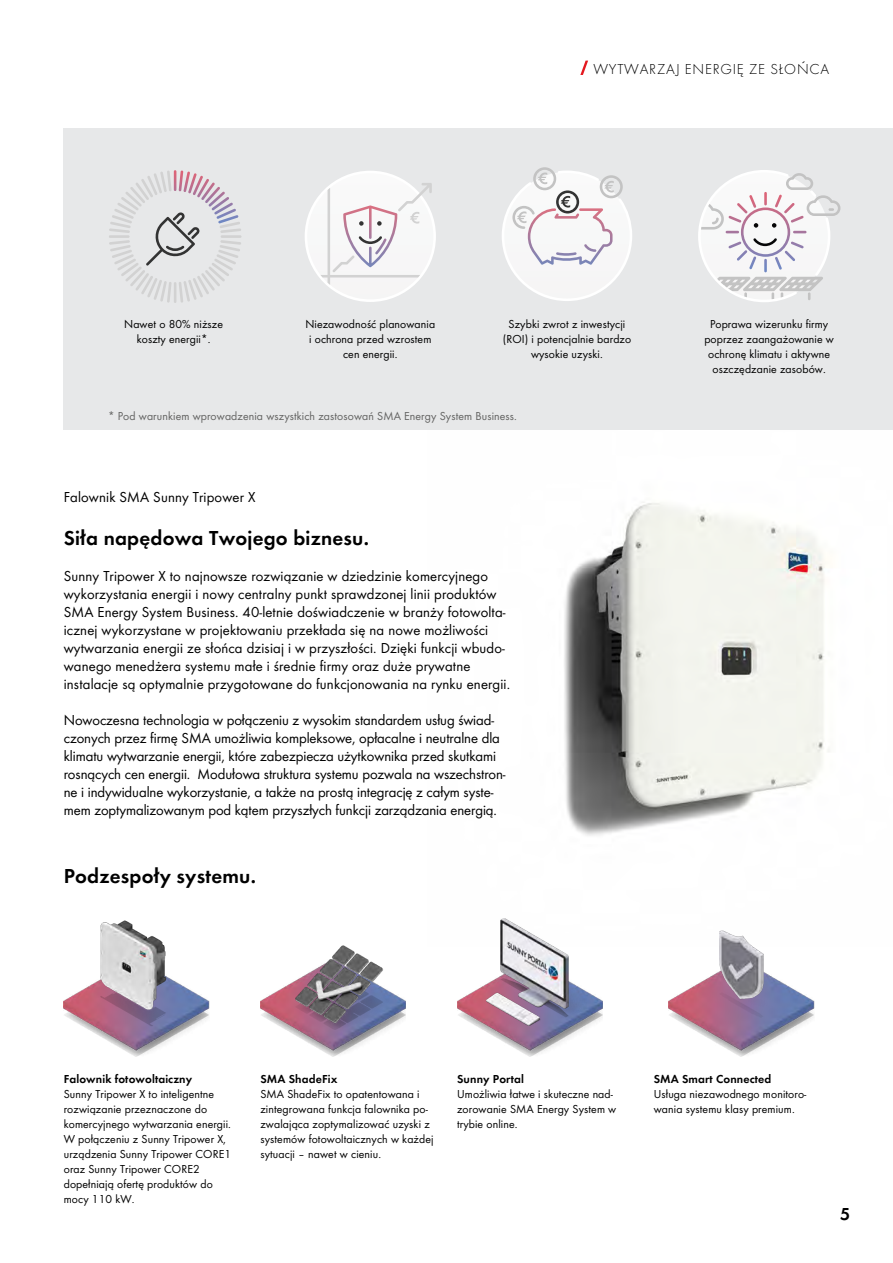
<style>
.page{position:relative;width:893px;height:1263px;background:#fff}
.page>*{position:absolute;margin:0;border:0;box-sizing:border-box;transform-origin:0 0}
.t1{font:600 21px "SMA Futura Global";letter-spacing:.01em;color:#000}
.t2{font:600 18px "SMA Futura Global";color:#000}
.t3{font:15px/18px "SMA Futura Global";letter-spacing:.01em;color:#000}
.t4{font:15px "SMA Futura Global Light";letter-spacing:.05em;color:#000}
.t5{font:12px/15px "SMA Futura Global";letter-spacing:.01em;color:#000;text-align:center}
.t6{font:12px "SMA Futura Global";letter-spacing:.01em;color:#636362}
.t7{font:600 12px "SMA Futura Global";letter-spacing:.01em;color:#000}
</style>
<div class="page">
<img style="left:427px;top:429px;width:466px;height:490px">
<div style="left:64px;top:128px;width:829px;height:301px;background:#e7e8e9"></div>
<svg style="left:580px;top:61px;width:8px;height:14px"></svg>
<svg style="left:305px;top:171px;width:131px;height:131px"></svg>
<svg style="left:698px;top:170px;width:142px;height:132px"></svg>
<svg style="left:502px;top:167px;width:130px;height:134px"></svg>
<img style="left:64px;top:920px;width:146px;height:137px">
<img style="left:260px;top:981px;width:146px;height:76px">
<img style="left:295px;top:946px;width:100px;height:83px">
<img style="left:457px;top:984px;width:146px;height:73px">
<img style="left:486px;top:919px;width:103px;height:107px">
<svg style="left:109px;top:170px;width:133px;height:133px"></svg>
<img style="left:669px;top:971px;width:145px;height:86px">
<img style="left:719px;top:930px;width:61px;height:88px">
<p class="t4" style="left:593px;top:60px;width:237px">WYTWARZAJ ENERGIĘ ZE SŁOŃCA</p>
<p class="t5" style="left:124px;top:316px;width:100px">Nawet o 80% niższe koszty energii*.</p>
<p class="t5" style="left:305px;top:316px;width:131px">Niezawodność planowania i ochrona przed wzrostem cen energii.</p>
<p class="t5" style="left:503px;top:316px;width:130px">Szybki zwrot z inwestycji (ROI) i potencjalnie bardzo wysokie uzyski.</p>
<p class="t5" style="left:704px;top:316px;width:131px">Poprawa wizerunku firmy poprzez zaangażowanie w ochronę klimatu i aktywne oszczędzanie zasobów.</p>
<p class="t6" style="left:108px;top:409px;width:410px">* Pod warunkiem wprowadzenia wszystkich zastosowań SMA Energy System Business.</p>
<p class="t3" style="left:64px;top:488px;width:193px">Falownik SMA Sunny Tripower X</p>
<h1 class="t1" style="left:64px;top:525px;width:307px">Siła napędowa Twojego biznesu.</h1>
<p class="t3" style="left:64px;top:567px;width:448px">Sunny Tripower X to najnowsze rozwiązanie w dziedzinie komercyjnego wykorzystania energii i nowy centralny punkt sprawdzonej linii produktów SMA Energy System Business. 40-letnie doświadczenie w branży fotowolta&shy;icznej wykorzystane w projektowaniu przekłada się na nowe możliwości wytwarzania energii ze słońca dzisiaj i w przyszłości. Dzięki funkcji wbudo&shy;wanego menedżera systemu małe i średnie firmy oraz duże prywatne instalacje są optymalnie przygotowane do funkcjonowania na rynku energii.</p>
<p class="t3" style="left:64px;top:711px;width:443px">Nowoczesna technologia w połączeniu z wysokim standardem usług świad&shy;czonych przez firmę SMA umożliwia kompleksowe, opłacalne i neutralne dla klimatu wytwarzanie energii, które zabezpiecza użytkownika przed skutkami rosnących cen energii. Modułowa struktura systemu pozwala na wszechstron&shy;ne i indywidualne wykorzystanie, a także na prostą integrację z całym syste&shy;mem zoptymalizowanym pod kątem przyszłych funkcji zarządzania energią.</p>
<h1 class="t1" style="left:64px;top:864px;width:194px">Podzespoły systemu.</h1>
<p class="t7" style="left:64px;top:1072px;width:130px">Falownik fotowoltaiczny</p>
<p class="t5" style="left:64px;top:1087px;width:169px;text-align:left">Sunny Tripower X to inteligentne rozwiązanie przeznaczone do komercyjnego wytwarzania energii.<br>W połączeniu z Sunny Tripower X, urządzenia Sunny Tripower CORE1 oraz Sunny Tripower CORE2 dopełniają ofertę produktów do mocy 110 kW.</p>
<p class="t7" style="left:260px;top:1072px;width:78px">SMA ShadeFix</p>
<p class="t5" style="left:260px;top:1087px;width:175px;text-align:left">SMA ShadeFix to opatentowana i zintegrowana funkcja falownika po&shy;zwalająca zoptymalizować uzyski z systemów fotowoltaicznych w każdej sytuacji – nawet w cieniu.</p>
<p class="t7" style="left:457px;top:1072px;width:68px">Sunny Portal</p>
<p class="t5" style="left:457px;top:1087px;width:161px;text-align:left">Umożliwia łatwe i skuteczne nad&shy;zorowanie SMA Energy System w trybie online.</p>
<p class="t7" style="left:654px;top:1072px;width:119px">SMA Smart Connected</p>
<p class="t5" style="left:654px;top:1087px;width:154px;text-align:left">Usługa niezawodnego monitoro&shy;wania systemu klasy premium.</p>
<p class="t2" style="left:840px;top:1204px;width:12px">5</p>
</div>
